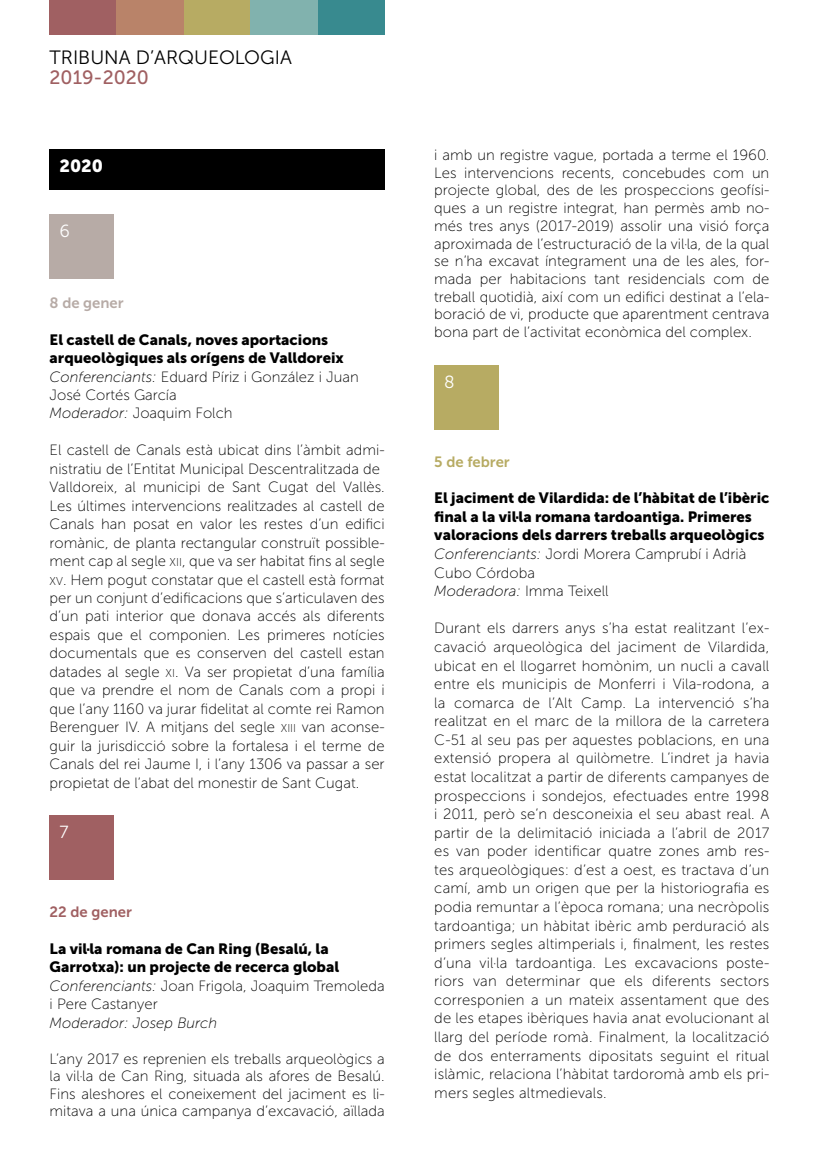
<style>
.page{position:relative;width:819px;height:1166px;background:#fff}
.page>*{position:absolute;margin:0;border:0;box-sizing:border-box;transform-origin:0 0}
.t1{font:19.25px "Museo Sans 300";color:#000}
.t2{font:19.25px "Museo Sans 500";color:#a06062}
.t3{font:17.5px "Museo Sans 900";color:#fff}
.t4{font:17.5px "Museo Sans 300";color:#fff}
.t5{font:14.88px/18.6px "Museo Sans 100";color:#000}
.títol_conferència{font:14.88px/18.4px "Museo Sans 900";color:#000}
.t6{font:italic 14.88px "Museo Sans 100";color:#000}
.t7{font:14.88px "Museo Sans 700";color:#a06062}
.t8{font:14.88px "Museo Sans 700";color:#b7ab63}
.t9{font:14.88px "Museo Sans 700";color:#b7aba6}
.s1{font-style:italic}
.s2{font-size:11.38px}
.s3{font-style:normal}
</style>
<div class="page">
<div style="left:317px;top:0;width:67px;height:35px;background:#388a8f"></div>
<div style="left:184px;top:0;width:67px;height:35px;background:#b7ab63"></div>
<div style="left:50px;top:0;width:67px;height:35px;background:#a06062"></div>
<div style="left:251px;top:0;width:66px;height:35px;background:#81b2ae"></div>
<div style="left:117px;top:0;width:67px;height:35px;background:#b98369"></div>
<div style="left:50px;top:214px;width:64px;height:65px;background:#b7aba6"></div>
<div style="left:50px;top:815px;width:64px;height:65px;background:#a06062"></div>
<div style="left:434px;top:365px;width:65px;height:65px;background:#b7ab63"></div>
<div style="left:50px;top:149px;width:334px;height:40px;background:#000"></div>
<p class="t1" style="left:50px;top:47px;width:244px">TRIBUNA D’ARQUEOLOGIA</p>
<p class="t2" style="left:50px;top:67px;width:101px">2019-2020</p>
<p class="t3" style="left:60px;top:156px;width:45px">2020</p>
<p class="t4" style="left:60px;top:222px;width:12px">6</p>
<p class="t9" style="left:50px;top:294px;width:76px">8 de gener</p>
<p class="títol_conferència" style="left:50px;top:330px;width:296px">El castell de Canals, noves aportacions arqueològiques als orígens de Valldoreix</p>
<p class="t5" style="left:50px;top:367px;width:310px"><span class="s1">Conferenciants:</span> Eduard Píriz i González i Juan<br>José Cortés García</p>
<p class="t5" style="left:50px;top:404px;width:184px"><span class="s1">Moderador:</span> Joaquim Folch</p>
<p class="t5" style="left:50px;top:441px;width:336px">El castell de Canals està ubicat dins l’àmbit admi&shy;nistratiu de l’Entitat Municipal Descentralitzada de</p>
<p class="t5" style="left:50px;top:478px;width:336px;text-align:justify">Valldoreix, al municipi de Sant Cugat del Vallès.<br>Les últimes intervencions realitzades al castell de Canals han posat en valor les restes d’un edifici romànic, de planta rectangular construït possible&shy;ment cap al segle <span class="s2">XII</span>, que va ser habitat fins al segle <span class="s2">XV</span>. Hem pogut constatar que el castell està format per un conjunt d’edificacions que s’articulaven des d’un pati interior que donava accés als diferents espais que el componien. Les primeres notícies documentals que es conserven del castell estan datades al segle <span class="s2">XI</span>. Va ser propietat d’una família que va prendre el nom de Canals com a propi i que l’any 1160 va jurar fidelitat al comte rei Ramon Berenguer IV. A mitjans del segle <span class="s2">XIII</span> van aconse&shy;guir la jurisdicció sobre la fortalesa i el terme de Canals del rei Jaume I, i l’any 1306 va passar a ser propietat de l’abat del monestir de Sant Cugat.</p>
<p class="t4" style="left:60px;top:823px;width:11px">7</p>
<p class="t7" style="left:50px;top:903px;width:84px">22 de gener</p>
<p class="títol_conferència" style="left:50px;top:939px;width:291px">La vil·la romana de Can Ring (Besalú, la<br>Garrotxa): un projecte de recerca global</p>
<p class="t5" style="left:50px;top:976px;width:336px"><span class="s1">Conferenciants:</span> Joan Frigola, Joaquim Tremoleda i Pere Castanyer</p>
<p class="t6" style="left:50px;top:1014px;width:169px">Moderador: Josep Burch</p>
<p class="t5" style="left:50px;top:1050px;width:336px;line-height:17.5px;text-align:justify">L’any 2017 es reprenien els treballs arqueològics a la vil·la de Can Ring, situada als afores de Besalú.<br>Fins aleshores el coneixement del jaciment es li&shy;mitava a una única campanya d’excavació, aïllada</p>
<p class="t5" style="left:434px;top:146px;width:336px;line-height:17.7px;text-align:justify">i amb un registre vague, portada a terme el 1960.<br>Les intervencions recents, concebudes com un projecte global, des de les prospeccions geofísi&shy;ques a un registre integrat, han permès amb no&shy;més tres anys (2017-2019) assolir una visió força aproximada de l’estructuració de la vil·la, de la qual se n’ha excavat íntegrament una de les ales, for&shy;mada per habitacions tant residencials com de treball quotidià, així com un edifici destinat a l’ela&shy;boració de vi, producte que aparentment centrava bona part de l’activitat econòmica del complex.</p>
<p class="t4" style="left:444px;top:373px;width:12px">8</p>
<p class="t8" style="left:434px;top:454px;width:77px">5 de febrer</p>
<p class="títol_conferència" style="left:434px;top:489px;width:336px">El jaciment de Vilardida: de l’hàbitat de l’ibèric final a la vil·la romana tardoantiga. Primeres valoracions dels darrers treballs arqueològics</p>
<p class="t5" style="left:434px;top:545px;width:314px"><span class="s1">Conferenciants:</span> Jordi Morera Camprubí i Adrià<br>Cubo Córdoba</p>
<p class="t6" style="left:434px;top:583px;width:176px">Moderadora: <span class="s3">Imma Teixell</span></p>
<p class="t5" style="left:434px;top:619px;width:336px;text-align:justify">Durant els darrers anys s’ha estat realitzant l’ex&shy;cavació arqueològica del jaciment de Vilardida, ubicat en el llogarret homònim, un nucli a cavall entre els municipis de Monferri i Vila-rodona, a la comarca de l’Alt Camp. La intervenció s’ha realitzat en el marc de la millora de la carretera C-51 al seu pas per aquestes poblacions, en una extensió propera al quilòmetre. L’indret ja havia estat localitzat a partir de diferents campanyes de prospeccions i sondejos, efectuades entre 1998 i 2011, però se’n desconeixia el seu abast real. A partir de la delimitació iniciada a l’abril de 2017 es van poder identificar quatre zones amb res&shy;tes arqueològiques: d’est a oest, es tractava d’un camí, amb un origen que per la historiografia es podia remuntar a l’època romana; una necròpolis tardoantiga; un hàbitat ibèric amb perduració als primers segles altimperials i, finalment, les restes d’una vil·la tardoantiga. Les excavacions poste&shy;riors van determinar que els diferents sectors corresponien a un mateix assentament que des de les etapes ibèriques havia anat evolucionant al llarg del període romà. Finalment, la localització de dos enterraments dipositats seguint el ritual islàmic, relaciona l’hàbitat tardoromà amb els pri&shy;mers segles altmedievals.</p>
</div>
